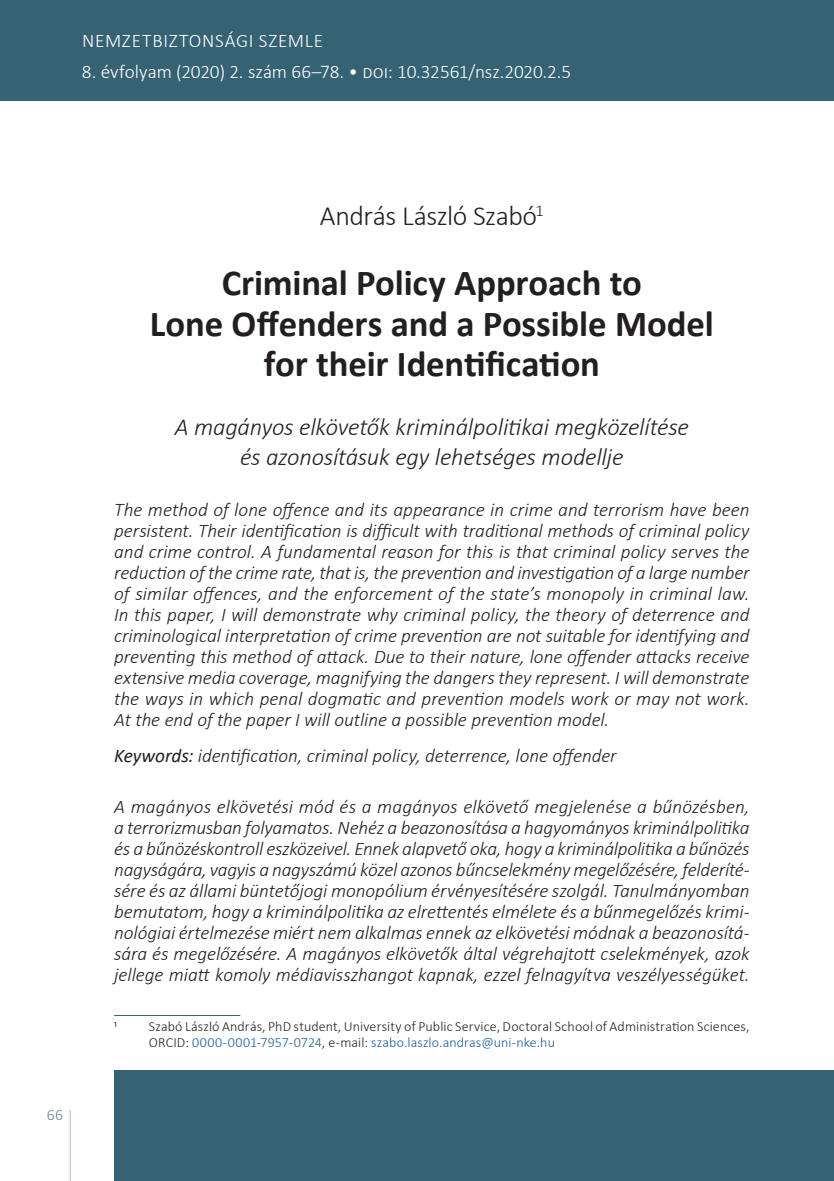
<style>
.page{position:relative;width:834px;height:1181px;background:#fff}
.page>*{position:absolute;margin:0;border:0;box-sizing:border-box;transform-origin:0 0}
.Head{font:700 36.75px/40.2px "Calibri";letter-spacing:-.005em;color:#231f20;text-align:center}
.Author{font:300 28px "Calibri";letter-spacing:-.02em;color:#231f20}
.Head___Sub{font:italic 300 24.5px/29.8px "Calibri";letter-spacing:-.01em;color:#231f20;text-align:center}
.Abstract{font:italic 300 19.25px/21px "Calibri";letter-spacing:-.005em;color:#231f20;text-align:justify}
.Keywords{font:italic 300 19.25px "Calibri";letter-spacing:-.005em;color:#231f20}
.Running_header_right{font:300 19.25px "Calibri";letter-spacing:.005em;color:#fff}
.Running_header_right-2{font:300 19.25px "Calibri";letter-spacing:.035em;color:#fff}
.t1{font:300 15.75px "Calibri";color:#6c8694}
.Footnote_text{font:300 14px/15.8px "Calibri";letter-spacing:.01em;color:#231f20}
.Footnote_text-2{font:8.22px "Calibri";color:#231f20}
.s1{font-weight:400}
.s2{color:#175d9e}
</style>
<div class="page">
<svg style="left:69px;top:1110px;width:2px;height:71px"></svg>
<div style="left:114px;top:1070px;width:719px;height:111px;background:#366374"></div>
<hr style="left:833px;top:1070px;width:1px;height:111px;background:#366374">
<div style="left:0;top:0;width:833px;height:101px;background:#366374"></div>
<hr style="left:114px;top:1015px;width:126px;height:1px;background:#366374">
<p class="Running_header_right-2" style="left:82px;top:29px;width:242px">NEMZETBIZTONSÁGI SZEMLE</p>
<p class="Running_header_right" style="left:82px;top:60px;width:490px">8. évfolyam (2020) 2. szám 66–78. • doi: 10.32561/nsz.2020.2.5</p>
<p class="t1" style="left:47px;top:1105px;width:18px">66</p>
<p class="Author" style="left:320px;top:199px;width:225px">András László Szabó<sup>1</sup></p>
<p class="Head" style="left:150px;top:262px;width:565px">Criminal Policy Approach to<br>Lone Offenders and a Possible Model for their Identification</p>
<p class="Head___Sub" style="left:175px;top:412px;width:515px">A magányos elkövetők kriminálpolitikai megközelítése és azonosításuk egy lehetséges modellje</p>
<p class="Abstract" style="left:114px;top:499px;width:637px">The method of lone offence and its appearance in crime and terrorism have been persistent. Their identification is difficult with traditional methods of criminal policy and crime control. A fundamental reason for this is that criminal policy serves the reduction of the crime rate, that is, the prevention and investigation of a large number of similar offences, and the enforcement of the state’s monopoly in criminal law.<br>In this paper, I will demonstrate why criminal policy, the theory of deterrence and criminological interpretation of crime prevention are not suitable for identifying and preventing this method of attack. Due to their nature, lone offender attacks receive extensive media coverage, magnifying the dangers they represent. I will demonstrate the ways in which penal dogmatic and prevention models work or may not work.<br>At the end of the paper I will outline a possible prevention model.</p>
<p class="Keywords" style="left:114px;top:743px;width:504px"><span class="s1">Keywords:</span> identification, criminal policy, deterrence, lone offender</p>
<p class="Abstract" style="left:114px;top:795px;width:637px">A magányos elkövetési mód és a magányos elkövető megjelenése a bűnözésben, a terrorizmusban folyamatos. Nehéz a beazonosítása a hagyományos kriminálpolitika és a bűnözéskontroll eszközeivel. Ennek alapvető oka, hogy a kriminálpolitika a bűnözés nagyságára, vagyis a nagyszámú közel azonos bűncselekmény megelőzésére, felderíté&shy;sére és az állami büntetőjogi monopólium érvényesítésére szolgál. Tanulmányomban bemutatom, hogy a kriminálpolitika az elrettentés elmélete és a bűnmegelőzés krimi&shy;nológiai értelmezése miért nem alkalmas ennek az elkövetési módnak a beazonosítá&shy;sára és megelőzésére. A magányos elkövetők által végrehajtott cselekmények, azok jellege miatt komoly médiavisszhangot kapnak, ezzel felnagyítva veszélyességüket.</p>
<p class="Footnote_text-2" style="left:114px;top:1018px;width:4px">1</p>
<p class="Footnote_text" style="left:149px;top:1018px;width:602px">Szabó László András, PhD student, University of Public Service, Doctoral School of Administration Sciences,<br>ORCID: <span class="s2">0000-0001-7957-0724</span>, e-mail: <span class="s2">szabo.laszlo.andras@uni-nke.hu</span></p>
</div>
